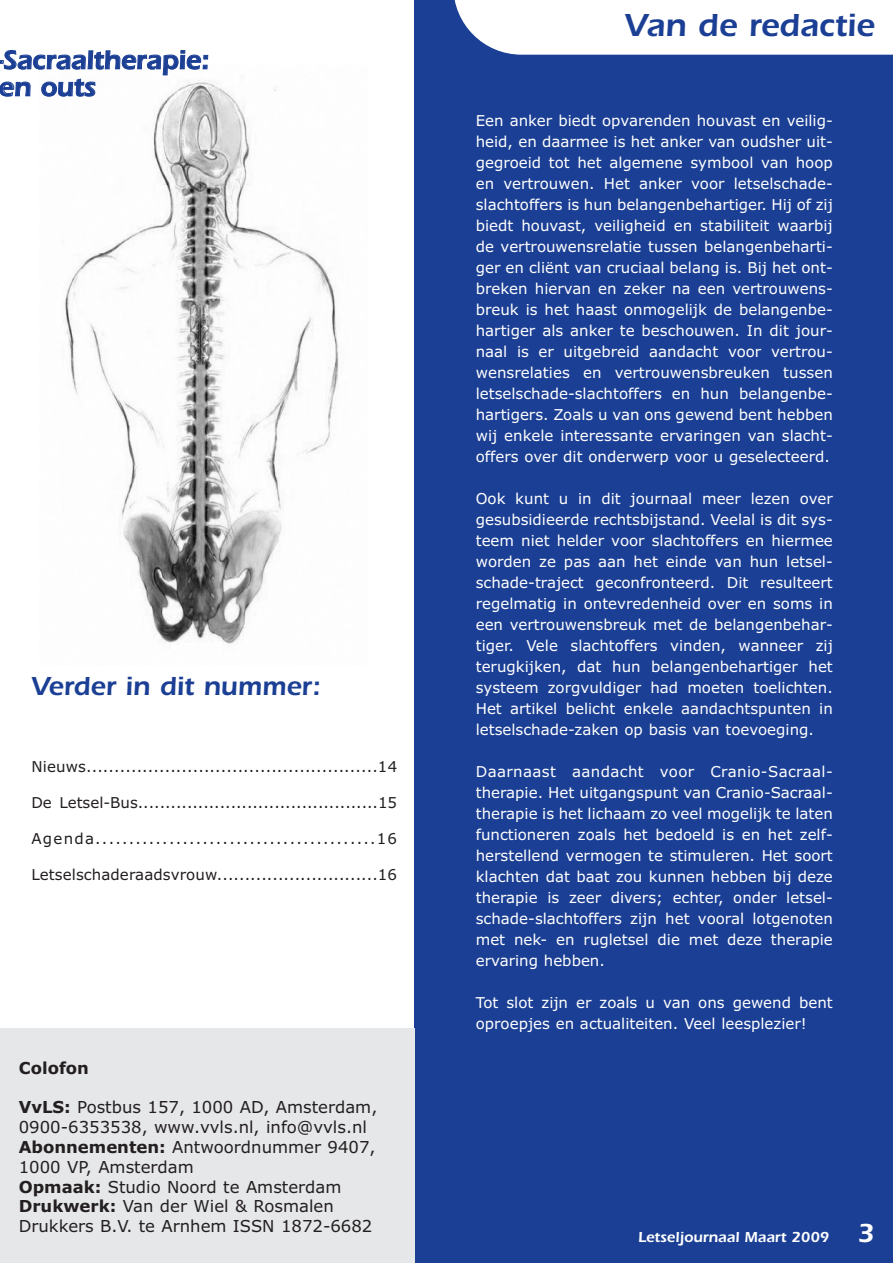
<style>
.page{position:relative;width:893px;height:1263px;background:#fff}
.page>*{position:absolute;margin:0;border:0;box-sizing:border-box;transform-origin:0 0}
.t1{font:600 33px "Itc Eras";color:#1b3f94}
.t2{font:600 27px/27px "Itc Eras";color:#1b3f94}
.t3{font:16.5px/19.8px "Verdana";color:#231f20}
.t4{font:700 16.5px "Verdana";color:#231f20}
.t5{font:15px/21px "Verdana";color:#fff;text-align:justify}
.t6{font:15px "Verdana";letter-spacing:.005em;color:#231f20}
.t7{font:15px "Verdana";letter-spacing:.085em;color:#231f20}
.t8{font:600 15px "Itc Eras";color:#fff}
.s1{font-weight:700}
.s2{font-size:27px}
</style>
<div class="page">
<div style="left:415px;top:1px;width:478px;height:1262px;background:#1b3f94"></div>
<div style="left:453px;top:0;width:440px;height:55px;background:#fff"></div>
<div style="left:1px;top:1029px;width:414px;height:234px;background:#e6e7e9"></div>
<img style="left:62px;top:80px;width:277px;height:564px">
<h2 class="t2" style="left:-1px;top:49px;width:212px">Sacraaltherapie: en outs</h2>
<h2 class="t2" style="left:31px;top:675px;width:291px">Verder in dit nummer:</h2>
<p class="t6" style="left:31px;top:760px;width:367px">Nieuws....................................................14</p>
<p class="t6" style="left:31px;top:796px;width:367px">De Letsel-Bus............................................15</p>
<p class="t7" style="left:31px;top:832px;width:367px">Agenda..........................................16</p>
<p class="t6" style="left:31px;top:868px;width:367px">Letselschaderaadsvrouw.............................16</p>
<p class="t4" style="left:19px;top:1061px;width:72px">Colofon</p>
<p class="t3" style="left:19px;top:1099px;width:360px"><span class="s1">VvLS:</span> Postbus 157, 1000 AD, Amsterdam, 0900-6353538, www.vvls.nl, info@vvls.nl <span class="s1">Abonnementen:</span> Antwoordnummer 9407, 1000 VP, Amsterdam<br><span class="s1">Opmaak:</span> Studio Noord te Amsterdam <span class="s1">Drukwerk:</span> Van der Wiel &amp; Rosmalen Drukkers B.V. te Arnhem ISSN 1872-6682</p>
<h1 class="t1" style="left:625px;top:13px;width:251px">Van de redactie</h1>
<p class="t5" style="left:476px;top:111px;width:359px">Een anker biedt opvarenden houvast en veilig&shy;heid, en daarmee is het anker van oudsher uit&shy;gegroeid tot het algemene symbool van hoop en vertrouwen. Het anker voor letselschade&shy;slachtoffers is hun belangenbehartiger. Hij of zij biedt houvast, veiligheid en stabiliteit waarbij de vertrouwensrelatie tussen belangenbeharti&shy;ger en cliënt van cruciaal belang is. Bij het ont&shy;breken hiervan en zeker na een vertrouwens&shy;breuk is het haast onmogelijk de belangenbe&shy;hartiger als anker te beschouwen. In dit jour&shy;naal is er uitgebreid aandacht voor vertrou&shy;wensrelaties en vertrouwensbreuken tussen letselschade-slachtoffers en hun belangenbe&shy;hartigers. Zoals u van ons gewend bent hebben wij enkele interessante ervaringen van slacht&shy;offers over dit onderwerp voor u geselecteerd.</p>
<p class="t5" style="left:476px;top:489px;width:359px">Ook kunt u in dit journaal meer lezen over gesubsidieerde rechtsbijstand. Veelal is dit sys&shy;teem niet helder voor slachtoffers en hiermee worden ze pas aan het einde van hun letsel&shy;schade-traject geconfronteerd. Dit resulteert regelmatig in ontevredenheid over en soms in een vertrouwensbreuk met de belangenbehar&shy;tiger. Vele slachtoffers vinden, wanneer zij terugkijken, dat hun belangenbehartiger het systeem zorgvuldiger had moeten toelichten.<br>Het artikel belicht enkele aandachtspunten in letselschade-zaken op basis van toevoeging.</p>
<p class="t5" style="left:476px;top:762px;width:359px">Daarnaast aandacht voor Cranio-Sacraal&shy;therapie. Het uitgangspunt van Cranio-Sacraal&shy;therapie is het lichaam zo veel mogelijk te laten functioneren zoals het bedoeld is en het zelf&shy;herstellend vermogen te stimuleren. Het soort klachten dat baat zou kunnen hebben bij deze therapie is zeer divers; echter, onder letsel&shy;schade-slachtoffers zijn het vooral lotgenoten met nek- en rugletsel die met deze therapie ervaring hebben.</p>
<p class="t5" style="left:476px;top:993px;width:359px">Tot slot zijn er zoals u van ons gewend bent oproepjes en actualiteiten. Veel leesplezier!</p>
<p class="t8" style="left:638px;top:1232px;width:238px">Letseljournaal Maart 2009 <span class="s2">3</span></p>
</div>
